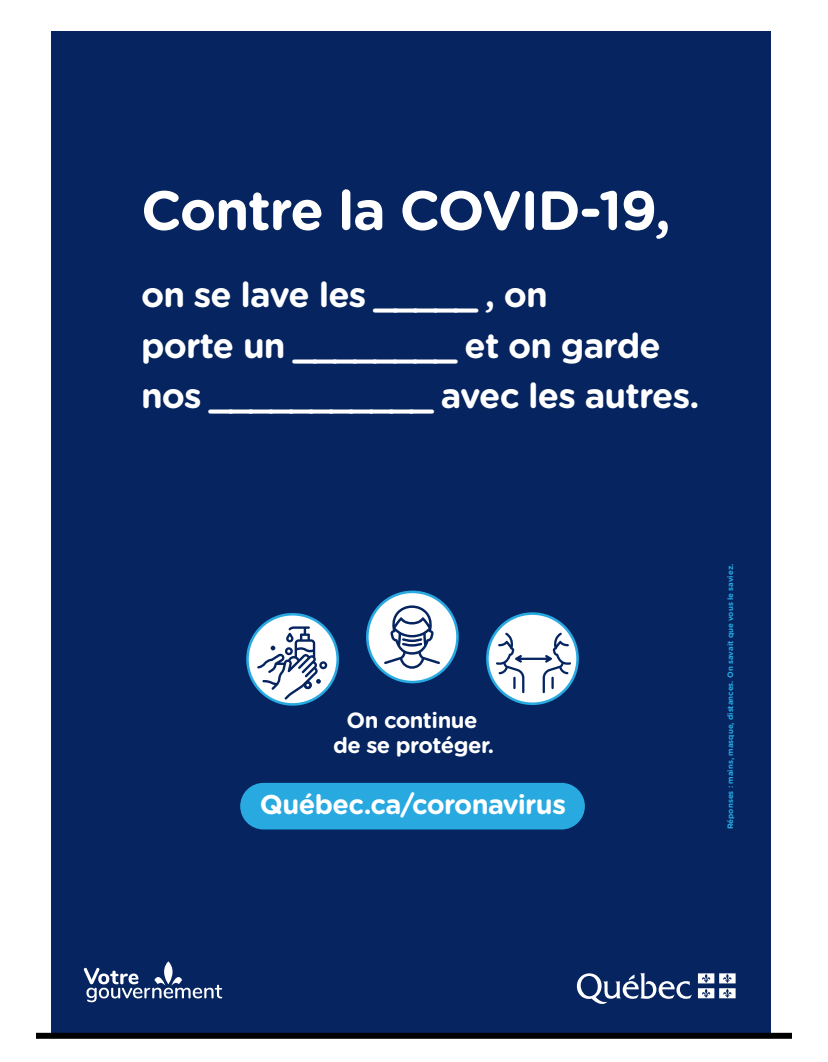
<style>
.page{position:relative;width:828px;height:1062px;background:#fff}
.page>*{position:absolute;margin:0;border:0;box-sizing:border-box;transform-origin:0 0}
.t1{font:700 55.1px "Gotham Rounded";letter-spacing:-.025em;color:#fff}
.t2{font:700 34.9px/50.5px "Gotham Rounded";letter-spacing:-.025em;color:#fff}
.t3{font:700 27.2px "Gotham Rounded";letter-spacing:-.025em;color:#fff}
.t4{font:700 22px/24.2px "Gotham Rounded";letter-spacing:-.025em;color:#fff;text-align:center}
.t5{font:700 7.9px "Gotham Rounded";color:#28aae1}
</style>
<div class="page">
<div style="left:52px;top:32px;width:719px;height:1002px;background:#052460"></div>
<svg style="left:577px;top:973px;width:115px;height:31px"></svg>
<svg style="left:698px;top:973px;width:38px;height:25px"></svg>
<svg style="left:84px;top:961px;width:138px;height:41px"></svg>
<svg style="left:487px;top:614px;width:91px;height:90px;background:#e7f5fb"></svg>
<div style="left:486px;top:612px;width:93px;height:93px;border:3px solid #28aae1;border-radius:50%"></div>
<svg style="left:496px;top:633px;width:75px;height:60px;background:#d3dae4"></svg>
<div style="left:367px;top:592px;width:90px;height:90px;background:#fff;border-radius:50%"></div>
<div style="left:366px;top:591px;width:93px;height:92px;border:3px solid #28aae1;border-radius:50%"></div>
<svg style="left:384px;top:605px;width:56px;height:64px"></svg>
<svg style="left:248px;top:614px;width:90px;height:90px"></svg>
<div style="left:246px;top:613px;width:93px;height:93px;border:3px solid #28aae1;border-radius:50%"></div>
<svg style="left:257px;top:626px;width:70px;height:74px"></svg>
<div style="left:240px;top:783px;width:345px;height:46px;background:#28aae1;border-radius:23px"></div>
<div style="left:36px;top:1033px;width:756px;height:6px;background:#000"></div>
<h1 class="t1" style="left:141px;top:170px;width:531px">Contre la COVID-19,</h1>
<p class="t2" style="left:141px;top:268px;width:560px">on se lave les _____ , on<br>porte un ________ et on garde nos ___________ avec les autres.</p>
<p class="t4" style="left:333px;top:707px;width:163px">On continue de se protéger.</p>
<p class="t3" style="left:260px;top:785px;width:308px">Québec.ca/coronavirus</p>
<p class="t5" style="left:725px;top:829px;width:267px;rotate:-90deg">Réponses : mains, masque, distances. On savait que vous le saviez.</p>
</div>
